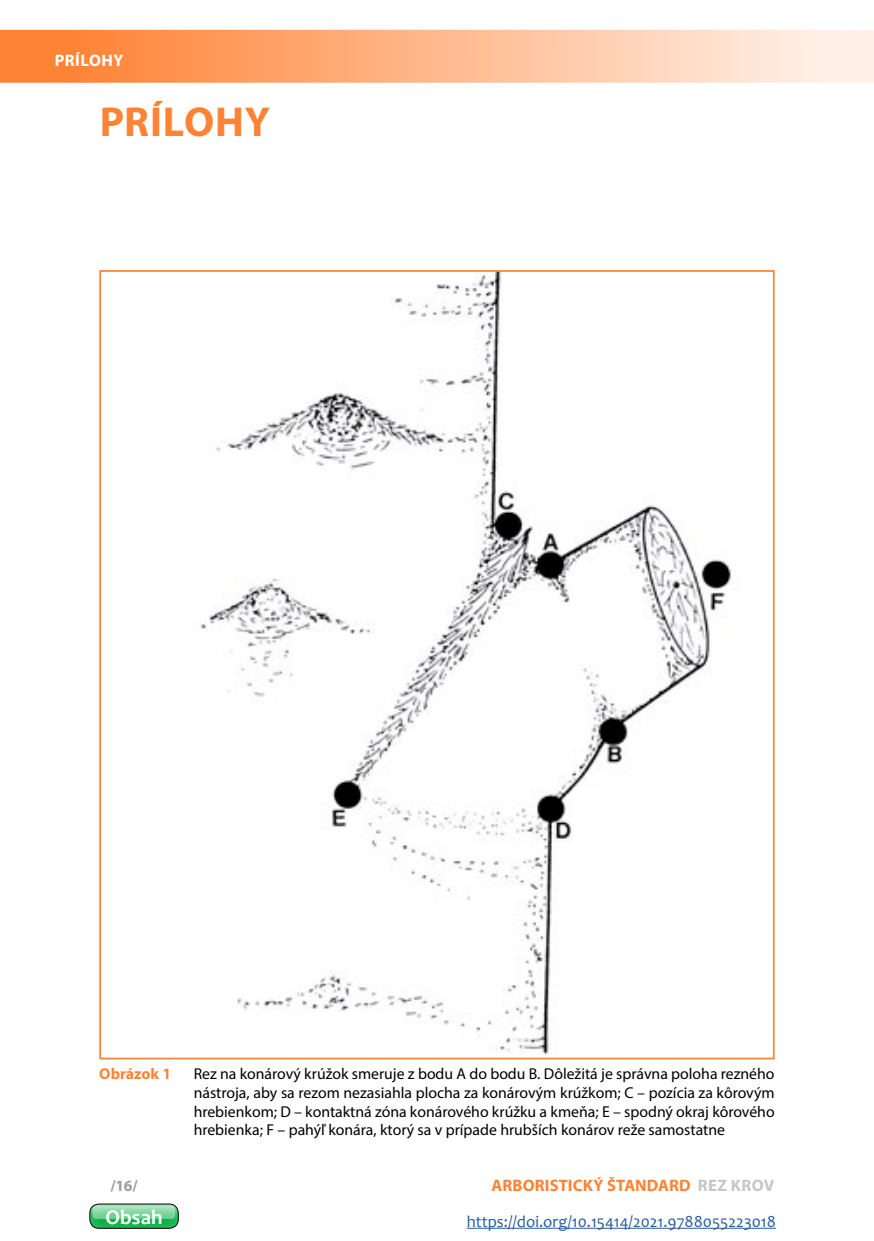
<style>
.page{position:relative;width:874px;height:1241px;background:#fff}
.page>*{position:absolute;margin:0;border:0;box-sizing:border-box;transform-origin:0 0}
.titulok_hlavny{font:700 42px "Myriad Pro";letter-spacing:.015em;color:#ff8335}
.t1{font:700 21px "Candara";color:#fff}
.t2{font:16.62px "Candara";color:#275b9b}
.t3{font:700 16.62px "Myriad Pro";letter-spacing:.005em;color:#ff8335}
.zahlavie_vnutri_nepa{font:700 16.62px "Myriad Pro";letter-spacing:.03em;color:#fff}
.obrazok{font:15.75px/18.9px "Myriad Pro";color:#000;text-align:justify}
.obrazok-2{font:700 15.75px "Myriad Pro";color:#ff8335}
.t4{font:700 15.75px "Myriad Pro";color:#9d9d9c}
.s1{color:#c6c6c6}
</style>
<div class="page">
<svg style="left:0;top:30px;width:873px;height:53px;background:#ffb88c"></svg>
<div style="left:74px;top:1190px;width:119px;height:40px;background:#fff;opacity:.31"></div>
<div style="left:89px;top:1203px;width:90px;height:25px;border:1px solid #000;border-radius:9px"></div>
<svg style="left:93px;top:1205px;width:82px;height:13px"></svg>
<hr style="left:466px;top:1227px;width:309px;height:1px;background:#275b9b">
<img style="left:200px;top:273px;width:531px;height:782px">
<p class="zahlavie_vnutri_nepa" style="left:55px;top:49px;width:70px">PRÍLOHY</p>
<p class="titulok_hlavny" style="left:100px;top:94px;width:172px">PRÍLOHY</p>
<p class="obrazok-2" style="left:99px;top:1062px;width:73px">Obrázok 1</p>
<p class="obrazok" style="left:193px;top:1063px;width:582px">Rez na konárový krúžok smeruje z bodu A do bodu B. Dôležitá je správna poloha rezného nástroja, aby sa rezom nezasiahla plocha za konárovým krúžkom; C – pozícia za kôrovým hrebienkom; D – kontaktná zóna konárového krúžku a kmeňa; E – spodný okraj kôrového hrebienka; F – pahýľ konára, ktorý sa v prípade hrubších konárov reže samostatne</p>
<p class="t4" style="left:110px;top:1175px;width:29px">/16/</p>
<p class="t3" style="left:491px;top:1174px;width:284px">ARBORISTICKÝ ŠTANDARD <span class="s1">REZ KROV</span></p>
<h2 class="t1" style="left:105px;top:1203px;width:58px">Obsah</h2>
<p class="t2" style="left:466px;top:1211px;width:310px">https://doi.org/10.15414/2021.9788055223018</p>
</div>
